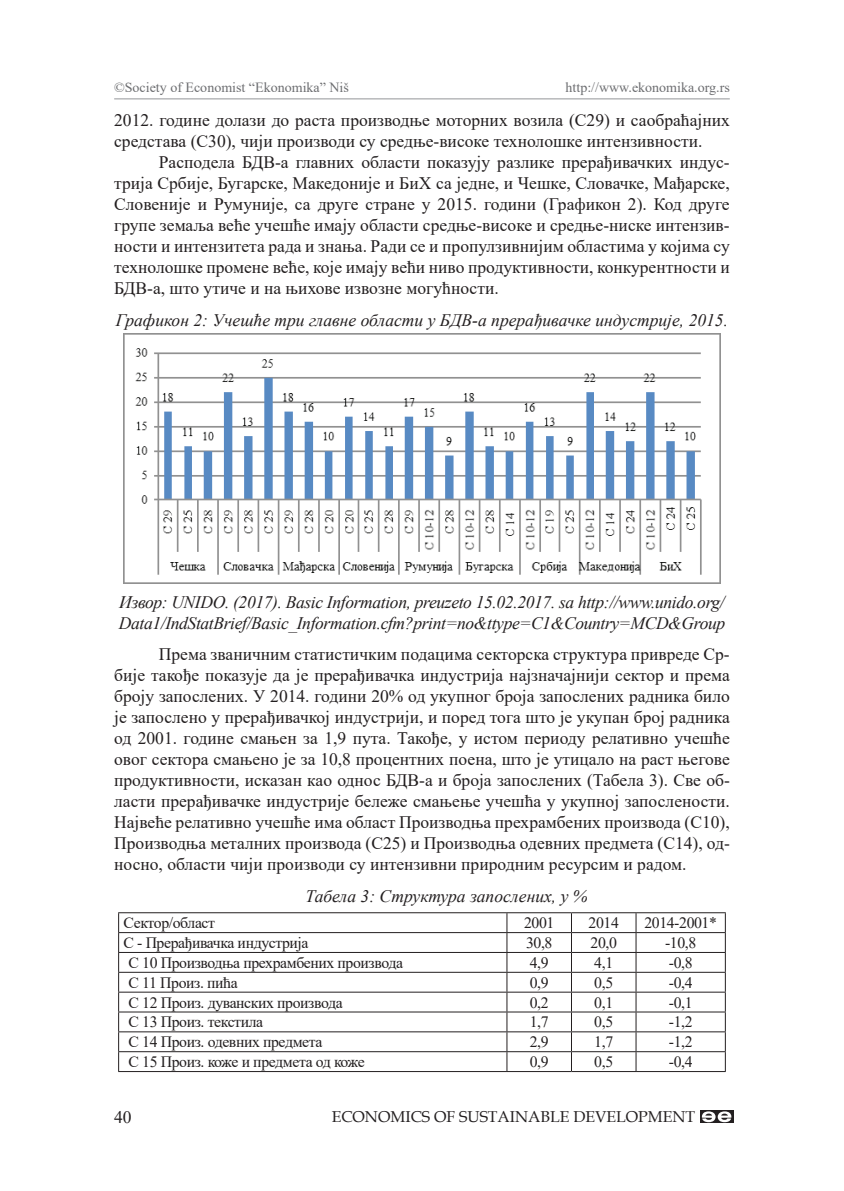
<style>
.page{position:relative;width:844px;height:1191px;background:#fff}
.page>*{position:absolute;margin:0;border:0;box-sizing:border-box;transform-origin:0 0}
.t1{font:17.5px/21px "Times New Roman";color:#231f20;text-align:justify}
.t2{font:italic 17.5px/21px "Times New Roman";letter-spacing:-.02em;color:#231f20}
.t3{font:italic 17.5px "Times New Roman";color:#231f20}
.t4{font:15.75px "Times New Roman";letter-spacing:-.025em;color:#231f20}
.t5{font:15.75px "Book Antiqua";color:#231f20}
.t6{font:14px "Times New Roman";color:#6c6d70}
</style>
<div class="page">
<hr style="left:114px;top:98px;width:615px;height:1px;background:#939598">
<div style="left:699px;top:1110px;width:34px;height:12px;border:1px solid #231f20"></div>
<svg style="left:701px;top:1111px;width:30px;height:11px"></svg>
<img style="left:123px;top:334px;width:597px;height:249px">
<hr style="left:118px;top:912px;width:389px;height:1px;background:#231f20">
<hr style="left:507px;top:912px;width:64px;height:1px;background:#231f20">
<hr style="left:571px;top:912px;width:65px;height:1px;background:#231f20">
<hr style="left:636px;top:912px;width:89px;height:1px;background:#231f20">
<hr style="left:118px;top:932px;width:389px;height:1px;background:#231f20">
<hr style="left:507px;top:932px;width:64px;height:1px;background:#231f20">
<hr style="left:571px;top:932px;width:65px;height:1px;background:#231f20">
<hr style="left:636px;top:932px;width:89px;height:1px;background:#231f20">
<hr style="left:118px;top:952px;width:389px;height:1px;background:#231f20">
<hr style="left:507px;top:952px;width:64px;height:1px;background:#231f20">
<hr style="left:571px;top:952px;width:65px;height:1px;background:#231f20">
<hr style="left:636px;top:952px;width:89px;height:1px;background:#231f20">
<hr style="left:118px;top:972px;width:389px;height:1px;background:#231f20">
<hr style="left:507px;top:972px;width:64px;height:1px;background:#231f20">
<hr style="left:571px;top:972px;width:65px;height:1px;background:#231f20">
<hr style="left:636px;top:972px;width:89px;height:1px;background:#231f20">
<hr style="left:118px;top:991px;width:389px;height:1px;background:#231f20">
<hr style="left:507px;top:991px;width:64px;height:1px;background:#231f20">
<hr style="left:571px;top:991px;width:65px;height:1px;background:#231f20">
<hr style="left:636px;top:991px;width:89px;height:1px;background:#231f20">
<hr style="left:118px;top:1011px;width:389px;height:1px;background:#231f20">
<hr style="left:507px;top:1011px;width:64px;height:1px;background:#231f20">
<hr style="left:571px;top:1011px;width:65px;height:1px;background:#231f20">
<hr style="left:636px;top:1011px;width:89px;height:1px;background:#231f20">
<hr style="left:118px;top:1031px;width:389px;height:1px;background:#231f20">
<hr style="left:507px;top:1031px;width:64px;height:1px;background:#231f20">
<hr style="left:571px;top:1031px;width:65px;height:1px;background:#231f20">
<hr style="left:636px;top:1031px;width:89px;height:1px;background:#231f20">
<hr style="left:118px;top:1051px;width:389px;height:1px;background:#231f20">
<hr style="left:507px;top:1051px;width:64px;height:1px;background:#231f20">
<hr style="left:571px;top:1051px;width:65px;height:1px;background:#231f20">
<hr style="left:636px;top:1051px;width:89px;height:1px;background:#231f20">
<hr style="left:118px;top:1071px;width:389px;height:1px;background:#231f20">
<hr style="left:507px;top:1071px;width:64px;height:1px;background:#231f20">
<hr style="left:571px;top:1071px;width:65px;height:1px;background:#231f20">
<hr style="left:636px;top:1071px;width:89px;height:1px;background:#231f20">
<svg style="left:118px;top:913px;width:1px;height:158px"></svg>
<svg style="left:506px;top:913px;width:1px;height:158px"></svg>
<svg style="left:571px;top:913px;width:1px;height:158px"></svg>
<svg style="left:635px;top:913px;width:1px;height:158px"></svg>
<svg style="left:724px;top:913px;width:1px;height:158px"></svg>
<p class="t6" style="left:114px;top:77px;width:236px">©Society of Economist “Ekonomika” Niš</p>
<p class="t6" style="left:565px;top:77px;width:166px">http://www.ekonomika.org.rs</p>
<p class="t1" style="left:114px;top:109px;width:617px">2012. године долази до раста производње моторних возила (C29) и саобраћајних средстава (C30), чији производи су средње-високе технолошке интензивности.</p>
<p class="t1" style="left:114px;top:151px;width:617px;text-indent:45px">Расподела БДВ-а главних области показују разлике прерађивачких индус&shy;трија Србије, Бугарске, Македоније и БиХ са једне, и Чешке, Словачке, Мађарске, Словеније и Румуније, са друге стране у 2015. години (Графикон 2). Код друге групе земаља веће учешће имају области средње-високе и средње-ниске интензив&shy;ности и интензитета рада и знања. Ради се и пропулзивнијим областима у којима су технолошке промене веће, које имају већи ниво продуктивности, конкурентности и БДВ-а, што утиче и на њихове извозне могућности.</p>
<p class="t3" style="left:116px;top:308px;width:613px">Графикон 2: Учешће три главне области у БДВ-а прерађивачке индустрије, 2015.</p>
<p class="t2" style="left:119px;top:591px;width:607px">Извор: UNIDO. (2017). Basic Information, preuzeto 15.02.2017. sa http://www.unido.org/<br>Data1/IndStatBrief/Basic_Information.cfm?print=no&amp;ttype=C1&amp;Country=MCD&amp;Group</p>
<p class="t1" style="left:114px;top:643px;width:617px;text-indent:45px">Према званичним статистичким подацима секторска структура привреде Ср&shy;бије такође показује да је прерађивачка индустрија најзначајнији сектор и према броју запослених. У 2014. години 20% од укупног броја запослених радника било је запослено у прерађивачкој индустрији, и поред тога што је укупан број радника од 2001. године смањен за 1,9 пута. Такође, у истом периоду релативно учешће овог сектора смањено је за 10,8 процентних поена, што је утицало на раст његове продуктивности, исказан као однос БДВ-а и броја запослених (Табела 3). Све об&shy;ласти прерађивачке индустрије бележе смањење учешћа у укупној запослености.<br>Највеће релативно учешће има област Производња прехрамбених производа (C10), Производња металних производа (C25) и Производња одевних предмета (C14), од&shy;носно, области чији производи су интензивни природним ресурсим и радом.</p>
<p class="t3" style="left:305px;top:884px;width:283px">Табела 3: Структура запослених, у %</p>
<p class="t4" style="left:124px;top:911px;width:93px">Сектор/област</p>
<p class="t4" style="left:524px;top:911px;width:32px">2001</p>
<p class="t4" style="left:588px;top:911px;width:32px">2014</p>
<p class="t4" style="left:644px;top:911px;width:74px">2014-2001*</p>
<p class="t4" style="left:124px;top:931px;width:186px">C - Прерађивачка индустрија</p>
<p class="t4" style="left:526px;top:931px;width:28px">30,8</p>
<p class="t4" style="left:590px;top:931px;width:28px">20,0</p>
<p class="t4" style="left:665px;top:931px;width:33px">-10,8</p>
<p class="t4" style="left:128px;top:951px;width:276px">C 10 Производња прехрамбених производа</p>
<p class="t4" style="left:529px;top:951px;width:20px">4,9</p>
<p class="t4" style="left:594px;top:951px;width:20px">4,1</p>
<p class="t4" style="left:668px;top:951px;width:25px">-0,8</p>
<p class="t4" style="left:128px;top:971px;width:111px">C 11 Произ. пића</p>
<p class="t4" style="left:529px;top:971px;width:20px">0,9</p>
<p class="t4" style="left:594px;top:971px;width:20px">0,5</p>
<p class="t4" style="left:668px;top:971px;width:25px">-0,4</p>
<p class="t4" style="left:128px;top:991px;width:215px">C 12 Произ. дуванских производа</p>
<p class="t4" style="left:529px;top:991px;width:20px">0,2</p>
<p class="t4" style="left:594px;top:991px;width:20px">0,1</p>
<p class="t4" style="left:668px;top:991px;width:25px">-0,1</p>
<p class="t4" style="left:128px;top:1011px;width:136px">C 13 Произ. текстила</p>
<p class="t4" style="left:529px;top:1011px;width:20px">1,7</p>
<p class="t4" style="left:594px;top:1011px;width:20px">0,5</p>
<p class="t4" style="left:668px;top:1011px;width:25px">-1,2</p>
<p class="t4" style="left:128px;top:1030px;width:195px">C 14 Произ. одевних предмета</p>
<p class="t4" style="left:529px;top:1030px;width:20px">2,9</p>
<p class="t4" style="left:594px;top:1030px;width:20px">1,7</p>
<p class="t4" style="left:668px;top:1030px;width:25px">-1,2</p>
<p class="t4" style="left:128px;top:1050px;width:238px">C 15 Произ. коже и предмета од коже</p>
<p class="t4" style="left:529px;top:1050px;width:20px">0,9</p>
<p class="t4" style="left:594px;top:1050px;width:20px">0,5</p>
<p class="t4" style="left:668px;top:1050px;width:25px">-0,4</p>
<p class="t1" style="left:114px;top:1105px;width:19px">40</p>
<p class="t5" style="left:331px;top:1105px;width:365px">ECONOMICS OF SUSTAINABLE DEVELOPMENT</p>
</div>
